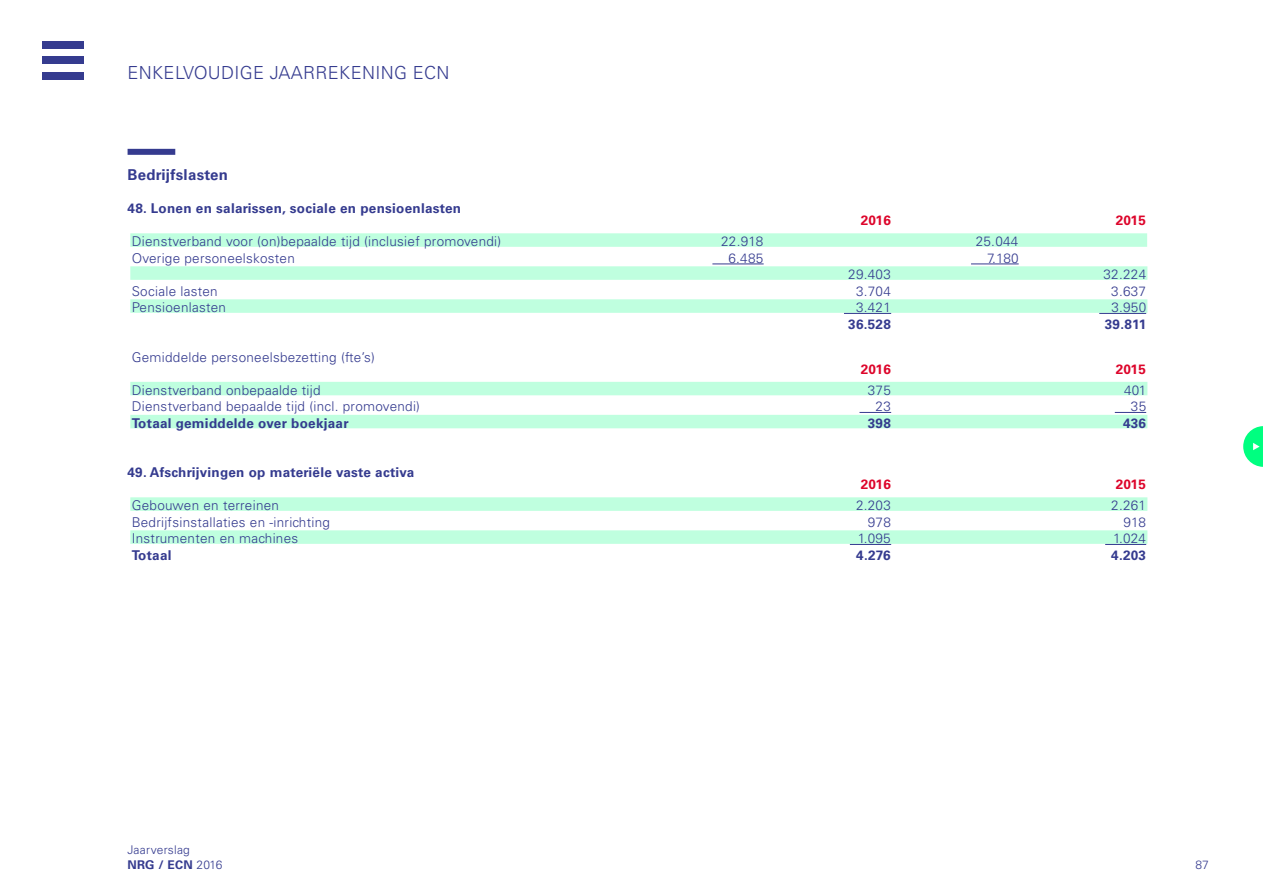
<style>
.page{position:relative;width:1263px;height:893px;background:#fff}
.page>*{position:absolute;margin:0;border:0;box-sizing:border-box;transform-origin:0 0}
.t1{font:300 18px "Univers LT Std";letter-spacing:.02em;color:#353b8f}
.t2{font:700 15px "Univers LT Std";letter-spacing:.02em;color:#353b8f}
.t3{font:300 13.5px "Univers LT Std";letter-spacing:.02em;color:#353b8f}
.t4{font:700 13.5px "Univers LT Std";letter-spacing:.02em;color:#353b8f}
.t5{font:700 13.5px "Univers LT Std";letter-spacing:.02em;color:#dd052b}
.t6{font:300 12px/15px "Univers LT Std";letter-spacing:.02em;color:#353b8f}
.s1{font-weight:700}
</style>
<div class="page">
<svg style="left:1243px;top:426px;width:20px;height:41px"></svg>
<div style="left:43px;top:41px;width:41px;height:8px;background:#353b8f"></div>
<div style="left:43px;top:57px;width:41px;height:7px;background:#353b8f"></div>
<div style="left:43px;top:72px;width:41px;height:7px;background:#353b8f"></div>
<div style="left:128px;top:149px;width:47px;height:6px;background:#353b8f"></div>
<div style="left:130px;top:233px;width:1017px;height:14px;background:#bfffdf"></div>
<hr style="left:712px;top:264px;width:52px;height:1px;background:#353b8f">
<hr style="left:971px;top:264px;width:48px;height:1px;background:#353b8f">
<div style="left:130px;top:266px;width:1017px;height:14px;background:#bfffdf"></div>
<div style="left:130px;top:299px;width:1017px;height:14px;background:#bfffdf"></div>
<hr style="left:844px;top:313px;width:47px;height:1px;background:#353b8f">
<hr style="left:1099px;top:313px;width:47px;height:1px;background:#353b8f">
<div style="left:130px;top:382px;width:1017px;height:13px;background:#bfffdf"></div>
<hr style="left:859px;top:412px;width:32px;height:1px;background:#353b8f">
<hr style="left:1115px;top:412px;width:31px;height:1px;background:#353b8f">
<div style="left:130px;top:415px;width:1017px;height:13px;background:#bfffdf"></div>
<div style="left:130px;top:497px;width:1017px;height:14px;background:#bfffdf"></div>
<div style="left:130px;top:530px;width:1017px;height:14px;background:#bfffdf"></div>
<hr style="left:850px;top:544px;width:41px;height:1px;background:#353b8f">
<hr style="left:1105px;top:544px;width:41px;height:1px;background:#353b8f">
<h1 class="t1" style="left:128px;top:62px;width:323px">ENKELVOUDIGE JAARREKENING ECN</h1>
<p class="t2" style="left:128px;top:166px;width:102px">Bedrijfslasten</p>
<p class="t4" style="left:128px;top:200px;width:335px">48. Lonen en salarissen, sociale en pensioenlasten</p>
<p class="t5" style="left:861px;top:212px;width:32px">2016</p>
<p class="t5" style="left:1116px;top:212px;width:32px">2015</p>
<p class="t3" style="left:132px;top:233px;width:371px">Dienstverband voor (on)bepaalde tijd (inclusief promovendi)</p>
<p class="t3" style="left:721px;top:233px;width:44px">22.918</p>
<p class="t3" style="left:976px;top:233px;width:44px">25.044</p>
<p class="t3" style="left:132px;top:250px;width:165px">Overige personeelskosten</p>
<p class="t3" style="left:728px;top:250px;width:36px">6.485</p>
<p class="t3" style="left:987px;top:250px;width:33px">7.180</p>
<p class="t3" style="left:848px;top:266px;width:44px">29.403</p>
<p class="t3" style="left:1103px;top:266px;width:44px">32.224</p>
<p class="t3" style="left:132px;top:283px;width:88px">Sociale lasten</p>
<p class="t3" style="left:856px;top:283px;width:36px">3.704</p>
<p class="t3" style="left:1111px;top:283px;width:36px">3.637</p>
<p class="t3" style="left:132px;top:299px;width:96px">Pensioenlasten</p>
<p class="t3" style="left:856px;top:299px;width:36px">3.421</p>
<p class="t3" style="left:1111px;top:299px;width:36px">3.950</p>
<p class="t4" style="left:848px;top:316px;width:44px">36.528</p>
<p class="t4" style="left:1105px;top:316px;width:43px">39.811</p>
<p class="t3" style="left:132px;top:349px;width:245px">Gemiddelde personeelsbezetting (fte’s)</p>
<p class="t5" style="left:861px;top:361px;width:32px">2016</p>
<p class="t5" style="left:1116px;top:361px;width:32px">2015</p>
<p class="t3" style="left:132px;top:382px;width:190px">Dienstverband onbepaalde tijd</p>
<p class="t3" style="left:868px;top:382px;width:25px">375</p>
<p class="t3" style="left:1124px;top:382px;width:24px">401</p>
<p class="t3" style="left:132px;top:398px;width:290px">Dienstverband bepaalde tijd (incl. promovendi)</p>
<p class="t3" style="left:875px;top:398px;width:17px">23</p>
<p class="t3" style="left:1131px;top:398px;width:17px">35</p>
<p class="t4" style="left:132px;top:415px;width:218px">Totaal gemiddelde over boekjaar</p>
<p class="t4" style="left:868px;top:415px;width:25px">398</p>
<p class="t4" style="left:1123px;top:415px;width:25px">436</p>
<p class="t4" style="left:128px;top:464px;width:288px">49. Afschrijvingen op materiële vaste activa</p>
<p class="t5" style="left:861px;top:476px;width:32px">2016</p>
<p class="t5" style="left:1116px;top:476px;width:32px">2015</p>
<p class="t3" style="left:132px;top:497px;width:149px">Gebouwen en terreinen</p>
<p class="t3" style="left:856px;top:497px;width:36px">2.203</p>
<p class="t3" style="left:1111px;top:497px;width:36px">2.261</p>
<p class="t3" style="left:132px;top:514px;width:200px">Bedrijfsinstallaties en -inrichting</p>
<p class="t3" style="left:868px;top:514px;width:25px">978</p>
<p class="t3" style="left:1123px;top:514px;width:24px">918</p>
<p class="t3" style="left:132px;top:530px;width:168px">Instrumenten en machines</p>
<p class="t3" style="left:858px;top:530px;width:34px">1.095</p>
<p class="t3" style="left:1113px;top:530px;width:34px">1.024</p>
<p class="t4" style="left:132px;top:547px;width:41px">Totaal</p>
<p class="t4" style="left:856px;top:547px;width:36px">4.276</p>
<p class="t4" style="left:1111px;top:547px;width:36px">4.203</p>
<p class="t6" style="left:128px;top:842px;width:96px">Jaarverslag<br><span class="s1">NRG / ECN</span> 2016</p>
<p class="t6" style="left:1195px;top:857px;width:15px">87</p>
</div>
